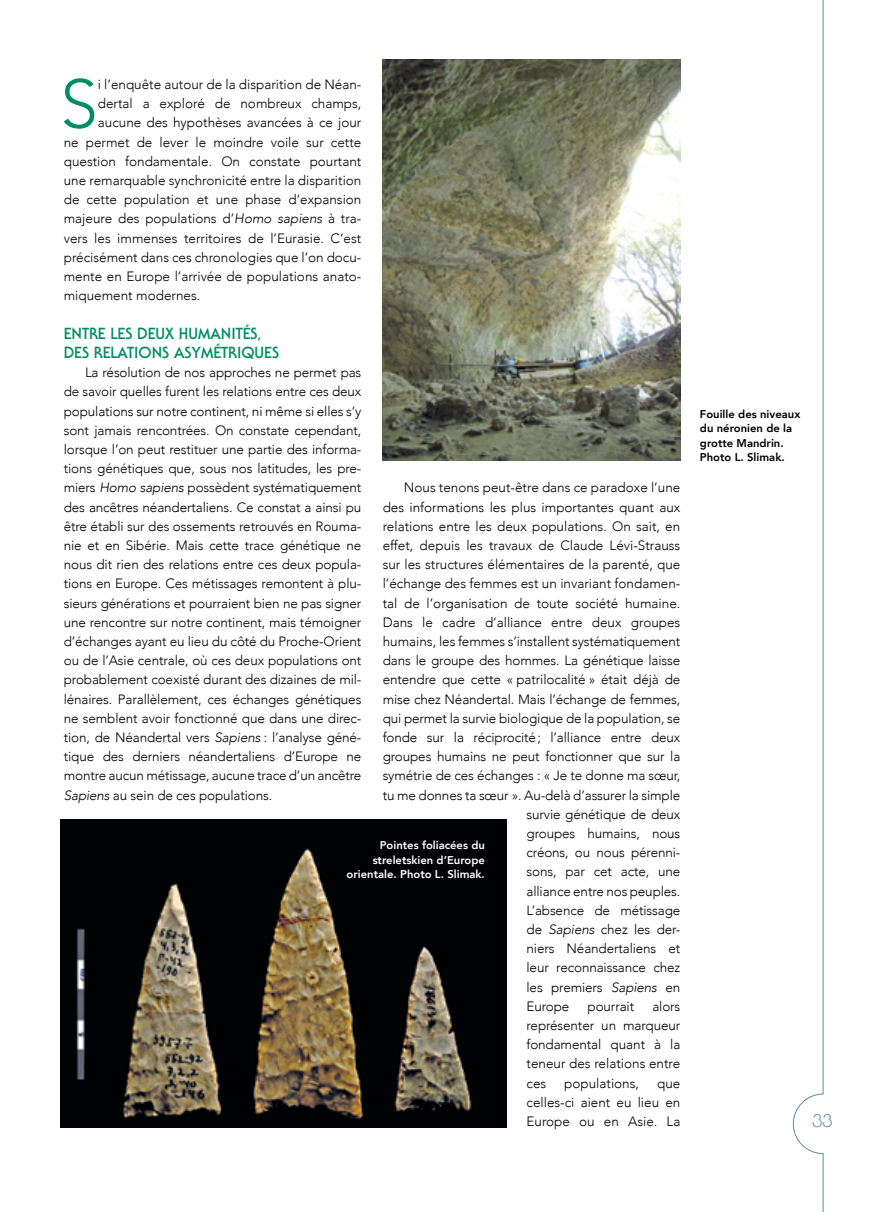
<style>
.page{position:relative;width:893px;height:1212px;background:#fff}
.page>*{position:absolute;margin:0;border:0;box-sizing:border-box;transform-origin:0 0}
.t1{font:300 67.8px "Avenir";color:#008e61}
.t2{font:300 18px "Serif Gothic";color:#548fa6}
.t3{font:700 15.75px/19.2px "Serif Gothic";color:#008e61}
.t4{font:300 13.5px/19.2px "Avenir";color:#000;text-align:justify}
.t5{font:800 11.25px/14.2px "Avenir";color:#fff;text-align:right}
.t6{font:800 11.25px/14.2px "Avenir";color:#000}
.s1{font-style:italic}
</style>
<div class="page">
<svg style="left:793px;top:0;width:31px;height:1212px"></svg>
<img style="left:61px;top:819px;width:445px;height:308px">
<img style="left:382px;top:60px;width:298px;height:400px">
<h1 class="t1" style="left:60px;top:64px;width:39px">S</h1>
<p class="t4" style="left:98px;top:75px;width:265px">i l’enquête autour de la disparition de Néan-</p>
<p class="t4" style="left:98px;top:94px;width:265px">dertal a exploré de nombreux champs,</p>
<p class="t4" style="left:98px;top:113px;width:265px">aucune des hypothèses avancées à ce jour</p>
<p class="t4" style="left:64px;top:132px;width:299px">ne permet de lever le moindre voile sur cette</p>
<p class="t4" style="left:64px;top:152px;width:299px">question fondamentale. On constate pourtant</p>
<p class="t4" style="left:64px;top:171px;width:299px">une remarquable synchronicité entre la disparition</p>
<p class="t4" style="left:64px;top:190px;width:299px">de cette population et une phase d’expansion</p>
<p class="t4" style="left:64px;top:209px;width:299px">majeure des populations d’<span class="s1">Homo sapiens</span> à tra-</p>
<p class="t4" style="left:64px;top:228px;width:299px">vers les immenses territoires de l’Eurasie. C’est</p>
<p class="t4" style="left:64px;top:248px;width:299px">précisément dans ces chronologies que l’on docu-</p>
<p class="t4" style="left:64px;top:267px;width:299px">mente en Europe l’arrivée de populations anato-</p>
<p class="t4" style="left:64px;top:286px;width:138px">miquement modernes.</p>
<p class="t3" style="left:64px;top:324px;width:217px">ENTRE LES DEUX HUMANITÉS,<br>DES RELATIONS ASYMÉTRIQUES</p>
<p class="t4" style="left:64px;top:363px;width:299px;text-indent:21px">La résolution de nos approches ne permet pas de savoir quelles furent les relations entre ces deux populations sur notre continent, ni même si elles s’y sont jamais rencontrées. On constate cependant, lorsque l’on peut restituer une partie des informa&shy;tions génétiques que, sous nos latitudes, les pre&shy;miers <span class="s1">Homo sapiens</span> possèdent systématiquement des ancêtres néandertaliens. Ce constat a ainsi pu être établi sur des ossements retrouvés en Rouma&shy;nie et en Sibérie. Mais cette trace génétique ne nous dit rien des relations entre ces deux popula&shy;tions en Europe. Ces métissages remontent à plu&shy;sieurs générations et pourraient bien ne pas signer une rencontre sur notre continent, mais témoigner d’échanges ayant eu lieu du côté du Proche-Orient ou de l’Asie centrale, où ces deux populations ont probablement coexisté durant des dizaines de mil&shy;lénaires. Parallèlement, ces échanges génétiques ne semblent avoir fonctionné que dans une direc&shy;tion, de Néandertal vers <span class="s1">Sapiens</span> : l’analyse géné&shy;tique des derniers néandertaliens d’Europe ne montre aucun métissage, aucune trace d’un ancêtre <span class="s1">Sapiens</span> au sein de ces populations.</p>
<p class="t4" style="left:404px;top:478px;width:278px">Nous tenons peut-être dans ce paradoxe l’une</p>
<p class="t4" style="left:383px;top:497px;width:299px">des informations les plus importantes quant aux</p>
<p class="t4" style="left:383px;top:517px;width:299px">relations entre les deux populations. On sait, en</p>
<p class="t4" style="left:383px;top:536px;width:299px">effet, depuis les travaux de Claude Lévi-Strauss</p>
<p class="t4" style="left:383px;top:555px;width:299px">sur les structures élémentaires de la parenté, que</p>
<p class="t4" style="left:383px;top:574px;width:299px">l’échange des femmes est un invariant fondamen-</p>
<p class="t4" style="left:383px;top:593px;width:299px">tal de l’organisation de toute société humaine.</p>
<p class="t4" style="left:383px;top:613px;width:299px">Dans le cadre d’alliance entre deux groupes</p>
<p class="t4" style="left:383px;top:632px;width:299px">humains, les femmes s’installent systématiquement</p>
<p class="t4" style="left:383px;top:651px;width:299px">dans le groupe des hommes. La génétique laisse</p>
<p class="t4" style="left:383px;top:670px;width:299px">entendre que cette « patrilocalité » était déjà de</p>
<p class="t4" style="left:383px;top:689px;width:299px">mise chez Néandertal. Mais l’échange de femmes,</p>
<p class="t4" style="left:383px;top:709px;width:299px">qui permet la survie biologique de la population, se</p>
<p class="t4" style="left:383px;top:728px;width:299px">fonde sur la réciprocité; l’alliance entre deux</p>
<p class="t4" style="left:383px;top:747px;width:299px">groupes humains ne peut fonctionner que sur la</p>
<p class="t4" style="left:383px;top:766px;width:299px">symétrie de ces échanges : « Je te donne ma sœur,</p>
<p class="t4" style="left:383px;top:785px;width:299px">tu me donnes ta sœur ». Au-delà d’assurer la simple</p>
<p class="t4" style="left:527px;top:804px;width:155px">survie génétique de deux</p>
<p class="t4" style="left:527px;top:824px;width:155px">groupes humains, nous</p>
<p class="t4" style="left:527px;top:843px;width:155px">créons, ou nous pérenni-</p>
<p class="t4" style="left:527px;top:862px;width:155px">sons, par cet acte, une</p>
<p class="t4" style="left:527px;top:881px;width:155px">alliance entre nos peuples.</p>
<p class="t4" style="left:527px;top:900px;width:155px">L’absence de métissage</p>
<p class="t4" style="left:527px;top:920px;width:155px">de <span class="s1">Sapiens</span> chez les der-</p>
<p class="t4" style="left:526px;top:939px;width:155px">niers Néandertaliens et</p>
<p class="t4" style="left:526px;top:958px;width:155px">leur reconnaissance chez</p>
<p class="t4" style="left:526px;top:977px;width:155px">les premiers <span class="s1">Sapiens</span> en</p>
<p class="t4" style="left:526px;top:996px;width:44px">Europe</p>
<p class="t4" style="left:588px;top:996px;width:48px">pourrait</p>
<p class="t5" style="left:347px;top:838px;width:140px">Pointes foliacées du streletskien d’Europe orientale. Photo L. Slimak.</p>
<p class="t4" style="left:526px;top:996px;width:155px;text-indent:126px">alors représenter un marqueur fondamental quant à la teneur des relations entre ces</p>
<p class="t4" style="left:564px;top:1073px;width:76px">populations,</p>
<p class="t4" style="left:526px;top:1073px;width:155px;text-indent:131px">que celles-ci aient eu lieu en Europe ou en Asie. La</p>
<p class="t6" style="left:700px;top:407px;width:102px">Fouille des niveaux du néronien de la grotte Mandrin.<br>Photo L. Slimak.</p>
<h2 class="t2" style="left:813px;top:1110px;width:22px">33</h2>
</div>
